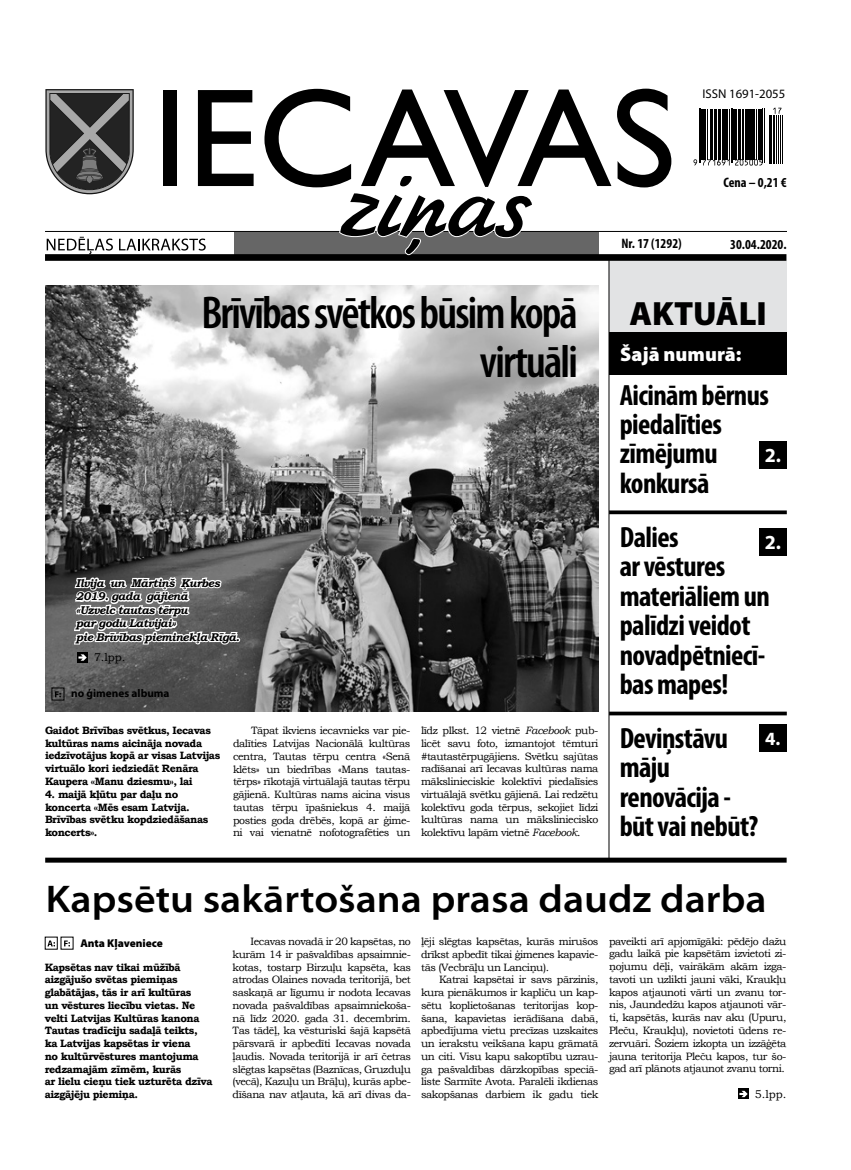
<style>
.page{position:relative;width:851px;height:1170px;background:#fff}
.page>*{position:absolute;margin:0;border:0;box-sizing:border-box;transform-origin:0 0}
.t1{font:600 condensed 46.25px/48.8px "Myriad Pro";letter-spacing:-.04em;color:#000;text-align:right}
.t2{font:600 semi-expanded 38.75px "Myriad Pro";color:#000}
.t3{font:900 33.75px "Myriad Pro";color:#000}
.t4{font:700 condensed 29.38px/29.4px "Myriad Pro";letter-spacing:-.02em;color:#000}
.t5{font:900 20px "Myriad Pro";color:#fff}
.t6{font:700 20px "Myriad Pro";color:#fff}
.t7{font:700 18.75px "Myriad Pro";color:#fff}
.t8{font:700 condensed 13.75px "Myriad Pro";color:#000}
.t9{font:12.75px "Myriad Pro";color:#000}
.t10{font:italic 700 11.25px/13.5px "Bookman Old Style";letter-spacing:-.04em;color:#000}
.t11{font:700 11.25px "Myriad Pro";color:#000}
.t12{font:900 11.25px "Myriad Pro";color:#000}
.t13{font:11.25px "Bookman Old Style";color:#000}
.t14{font:10.62px/12.8px "Bookman Old Style";letter-spacing:-.04em;color:#000;text-align:justify}
.t15{font:700 10.62px/12.8px "Bookman Old Style";letter-spacing:-.04em;color:#000}
.s1{font-style:italic}
</style>
<div class="page">
<div style="left:234px;top:232px;width:364px;height:22px;background:#666"></div>
<hr style="left:45px;top:231px;width:741px;height:1px;background:#000">
<div style="left:45px;top:254px;width:741px;height:7px;background:#000"></div>
<svg style="left:47px;top:237px;width:66px;height:17px"></svg>
<svg style="left:119px;top:238px;width:87px;height:12px"></svg>
<div style="left:163px;top:90px;width:13px;height:96px;background:#000"></div>
<svg style="left:198px;top:90px;width:55px;height:96px"></svg>
<svg style="left:617px;top:89px;width:54px;height:98px"></svg>
<svg style="left:264px;top:89px;width:347px;height:167px"></svg>
<svg style="left:45px;top:89px;width:89px;height:105px;background:#5d5d5d"></svg>
<svg style="left:609px;top:510px;width:177px;height:4px"></svg>
<svg style="left:609px;top:711px;width:177px;height:4px"></svg>
<div style="left:609px;top:261px;width:177px;height:71px;background:#e2e3e4"></div>
<div style="left:609px;top:332px;width:177px;height:42px;background:#000"></div>
<hr style="left:699px;top:109px;width:1px;height:54px;background:#000">
<hr style="left:700px;top:109px;width:1px;height:54px;background:#000">
<hr style="left:701px;top:109px;width:2px;height:51px;background:#000">
<hr style="left:704px;top:109px;width:1px;height:51px;background:#000">
<hr style="left:707px;top:109px;width:1px;height:51px;background:#000">
<hr style="left:710px;top:109px;width:1px;height:51px;background:#000">
<hr style="left:711px;top:109px;width:1px;height:51px;background:#000">
<hr style="left:714px;top:109px;width:1px;height:51px;background:#000">
<hr style="left:716px;top:109px;width:1px;height:51px;background:#000">
<hr style="left:717px;top:109px;width:3px;height:51px;background:#000">
<hr style="left:721px;top:109px;width:1px;height:51px;background:#000">
<hr style="left:723px;top:109px;width:2px;height:51px;background:#000">
<svg style="left:693px;top:159px;width:36px;height:6px"></svg>
<hr style="left:726px;top:109px;width:2px;height:51px;background:#000">
<hr style="left:729px;top:109px;width:1px;height:51px;background:#000">
<hr style="left:730px;top:109px;width:1px;height:54px;background:#000">
<hr style="left:732px;top:109px;width:1px;height:54px;background:#000">
<hr style="left:733px;top:109px;width:1px;height:51px;background:#000">
<hr style="left:735px;top:109px;width:2px;height:51px;background:#000">
<hr style="left:738px;top:109px;width:2px;height:51px;background:#000">
<hr style="left:741px;top:109px;width:1px;height:51px;background:#000">
<hr style="left:743px;top:109px;width:1px;height:51px;background:#000">
<hr style="left:745px;top:109px;width:2px;height:51px;background:#000">
<hr style="left:748px;top:109px;width:2px;height:51px;background:#000">
<hr style="left:751px;top:109px;width:1px;height:51px;background:#000">
<hr style="left:752px;top:109px;width:2px;height:51px;background:#000">
<hr style="left:756px;top:109px;width:1px;height:51px;background:#000">
<svg style="left:735px;top:159px;width:27px;height:6px"></svg>
<hr style="left:757px;top:109px;width:1px;height:51px;background:#000">
<hr style="left:759px;top:109px;width:2px;height:51px;background:#000">
<hr style="left:762px;top:109px;width:1px;height:54px;background:#000">
<hr style="left:763px;top:109px;width:1px;height:54px;background:#000">
<hr style="left:769px;top:115px;width:1px;height:48px;background:#000">
<hr style="left:770px;top:115px;width:2px;height:48px;background:#000">
<hr style="left:773px;top:115px;width:1px;height:48px;background:#000">
<hr style="left:776px;top:115px;width:1px;height:48px;background:#000">
<hr style="left:777px;top:115px;width:1px;height:48px;background:#000">
<svg style="left:773px;top:108px;width:8px;height:6px"></svg>
<hr style="left:779px;top:115px;width:1px;height:48px;background:#000">
<hr style="left:782px;top:115px;width:1px;height:48px;background:#000">
<hr style="left:608px;top:260px;width:1px;height:600px;background:#000">
<div style="left:759px;top:441px;width:27px;height:27px;background:#000"></div>
<div style="left:759px;top:528px;width:27px;height:27px;background:#000"></div>
<div style="left:759px;top:724px;width:27px;height:27px;background:#000"></div>
<div style="left:45px;top:857px;width:741px;height:5px;background:#000"></div>
<svg style="left:738px;top:1088px;width:10px;height:10px"></svg>
<svg style="left:739px;top:1090px;width:8px;height:6px"></svg>
<svg style="left:47px;top:940px;width:8px;height:6px"></svg>
<svg style="left:64px;top:940px;width:6px;height:6px"></svg>
<img style="left:45px;top:285px;width:553px;height:426px">
<svg style="left:55px;top:691px;width:6px;height:6px"></svg>
<div style="left:52px;top:687px;width:12px;height:13px;border:1px solid #000"></div>
<svg style="left:70px;top:558px;width:172px;height:107px"></svg>
<p class="t9" style="left:702px;top:86px;width:84px">ISSN 1691-2055</p>
<p class="t8" style="left:723px;top:174px;width:65px">Cena – 0,21 €</p>
<h1 class="t1" style="left:201px;top:289px;width:378px">Brīvības svētkos būsim kopā virtuāli</h1>
<p class="t10" style="left:76px;top:576px;width:165px">Ilvija un Mārtiņš Ķurbes<br>2019. gada gājienā<br>«Uzvelc tautas tērpu<br>par godu Latvijai»<br>pie Brīvības pieminekļa Rīgā.</p>
<p class="t13" style="left:94px;top:650px;width:33px">7.lpp.</p>
<p class="t11" style="left:71px;top:686px;width:100px">no ģimenes albuma</p>
<p class="t15" style="left:45px;top:723px;width:177px">Gaidot Brīvības svētkus, Iecavas kultūras nams aicināja novada iedzīvotājus kopā ar visas Latvijas virtuālo kori iedziedāt Renāra<br>Kaupera «Manu dziesmu», lai</p>
<p class="t15" style="left:45px;top:787px;width:165px">4. maijā kļūtu par daļu no koncerta «Mēs esam Latvija.<br>Brīvības svētku kopdziedāšanas koncerts».</p>
<p class="t14" style="left:233px;top:724px;width:179px;text-indent:18px">Tāpat ikviens iecavnieks var pie&shy;dalīties Latvijas Nacionālā kultūras centra, Tautas tērpu centra «Senā klēts» un biedrības «Mans tautas&shy;tērps» rīkotajā virtuālajā tautas tērpu gājienā. Kultūras nams aicina visus tautas tērpu īpašniekus 4. maijā posties goda drēbēs, kopā ar ģime&shy;ni vai vienatnē nofotografēties un</p>
<p class="t14" style="left:421px;top:724px;width:179px">līdz plkst. 12 vietnē <span class="s1">Facebook</span> pub&shy;licēt savu foto, izmantojot tēmturi #tautastērpugājiens. Svētku sajūtas radīšanai arī Iecavas kultūras nama mākslinieciskie kolektīvi piedalīsies virtuālajā svētku gājienā. Lai redzētu kolektīvu goda tērpus, sekojiet līdzi kultūras nama un māksliniecisko kolektīvu lapām vietnē <span class="s1">Facebook</span>.</p>
<p class="t8" style="left:621px;top:234px;width:62px">Nr. 17 (1292)</p>
<p class="t8" style="left:730px;top:235px;width:58px">30.04.2020.</p>
<h3 class="t3" style="left:629px;top:294px;width:139px">AKTUĀLI</h3>
<h3 class="t5" style="left:620px;top:342px;width:123px">Šajā numurā:</h3>
<h3 class="t4" style="left:619px;top:379px;width:151px">Aicinām bērnus piedalīties zīmējumu konkursā</h3>
<h3 class="t4" style="left:619px;top:522px;width:152px">Dalies<br>ar vēstures materiāliem un palīdzi veidot novadpētniecī&shy;bas mapes!</h3>
<h3 class="t4" style="left:619px;top:723px;width:140px">Deviņstāvu māju renovācija - būt vai nebūt?</h3>
<h3 class="t6" style="left:764px;top:442px;width:18px">2.</h3>
<h3 class="t6" style="left:764px;top:529px;width:18px">2.</h3>
<h3 class="t7" style="left:765px;top:726px;width:17px">4.</h3>
<h2 class="t2" style="left:46px;top:877px;width:722px">Kapsētu sakārtošana prasa daudz darba</h2>
<p class="t12" style="left:80px;top:936px;width:84px">Anta Kļaveniece</p>
<p class="t15" style="left:45px;top:960px;width:169px">Kapsētas nav tikai mūžībā aizgājušo svētas piemiņas glabātājas, tās ir arī kultūras<br>un vēstures liecību vietas. Ne velti Latvijas Kultūras kanona<br>Tautas tradīciju sadaļā teikts, ka Latvijas kapsētas ir viena<br>no kultūrvēstures mantojuma redzamajām zīmēm, kurās<br>ar lielu cieņu tiek uzturēta dzīva aizgājēju piemiņa.</p>
<p class="t14" style="left:232px;top:935px;width:180px;text-indent:18px">Iecavas novadā ir 20 kapsētas, no kurām 14 ir pašvaldības apsaimnie&shy;kotas, tostarp Birzuļu kapsēta, kas atrodas Olaines novada teritorijā, bet saskaņā ar līgumu ir nodota Iecavas novada pašvaldības apsaimniekoša&shy;nā līdz 2020. gada 31. decembrim.<br>Tas tādēļ, ka vēsturiski šajā kapsētā pārsvarā ir apbedīti Iecavas novada ļaudis. Novada teritorijā ir arī četras slēgtas kapsētas (Baznīcas, Gruzduļu (vecā), Kazuļu un Brāļu), kurās apbe&shy;dīšana nav atļauta, kā arī divas da-</p>
<p class="t14" style="left:421px;top:935px;width:179px">ļēji slēgtas kapsētas, kurās mirušos drīkst apbedīt tikai ģimenes kapavie&shy;tās (Vecbrāļu un Lanciņu).</p>
<p class="t14" style="left:421px;top:973px;width:179px;text-indent:18px">Katrai kapsētai ir savs pārzinis, kura pienākumos ir kapliču un kap&shy;sētu koplietošanas teritorijas kop&shy;šana, kapavietas ierādīšana dabā, apbedījuma vietu precīzas uzskaites un ierakstu veikšana kapu grāmatā un citi. Visu kapu sakoptību uzrau&shy;ga pašvaldības dārzkopības speciā&shy;liste Sarmīte Avota. Paralēli ikdienas sakopšanas darbiem ik gadu tiek</p>
<p class="t14" style="left:609px;top:934px;width:179px">paveikti arī apjomīgāki: pēdējo dažu gadu laikā pie kapsētām izvietoti zi&shy;ņojumu dēļi, vairākām akām izga&shy;tavoti un uzlikti jauni vāki, Kraukļu kapos atjaunoti vārti un zvanu tor&shy;nis, Jaundedžu kapos atjaunoti vār&shy;ti, kapsētās, kurās nav aku (Upuru, Pleču, Kraukļu), novietoti ūdens re&shy;zervuāri. Šoziem izkopta un izzāģēta jauna teritorija Pleču kapos, tur šo&shy;gad arī plānots atjaunot zvanu torni.</p>
<p class="t13" style="left:754px;top:1086px;width:33px">5.lpp.</p>
</div>
